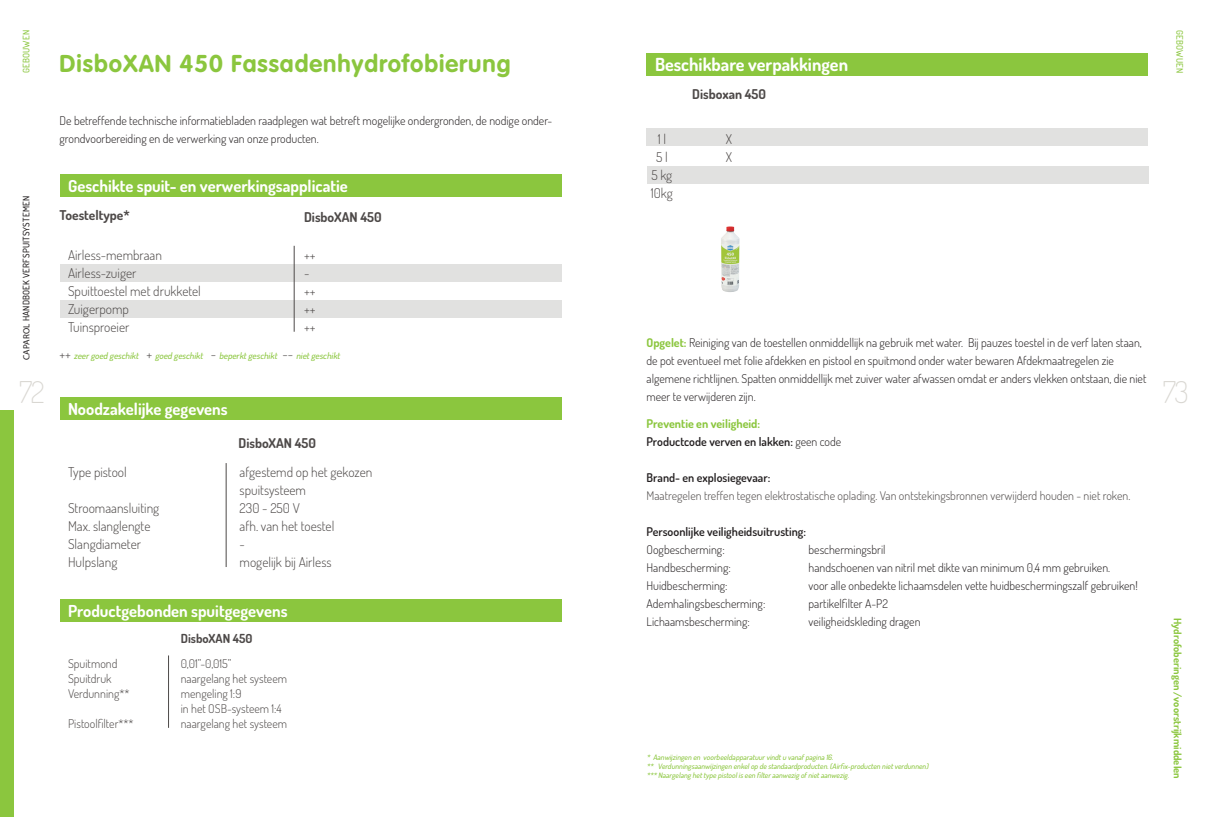
<style>
.page{position:relative;width:1208px;height:817px;background:#fff}
.page>*{position:absolute;margin:0;border:0;box-sizing:border-box;transform-origin:0 0}
.t1{font:200 30px "Dosis";color:#d9d7d2}
.t2{font:700 24px "VAG Rounded Std";letter-spacing:.04em;color:#8bc63e}
.t3{font:700 18px "Dosis";color:#fff}
.t4{font:700 16.5px "Dosis";color:#fff}
.t5{font:300 13.5px/18px "Dosis";color:#4d4948}
.t6{font:700 13.5px "Dosis";color:#4d4948}
.t7{font:700 12.45px "Dosis";color:#4d4948}
.t8{font:300 12px/18px "Dosis";color:#231f20}
.t9{font:300 12px "Dosis";color:#4d4948}
.t10{font:600 12px "Dosis";color:#231f20}
.t11{font:700 12px "Dosis";color:#8bc63e}
.t12{font:700 10.5px "Dosis";color:#8bc63e}
.t13{font:italic 500 9px "Dosis";color:#8bc63e}
.t14{font:500 9px "Dosis";letter-spacing:.02em;color:#231f20}
.t15{font:500 9px "Dosis";letter-spacing:.02em;color:#8bc63e}
.t16{font:italic 500 7.5px "Dosis";color:#8bc63e}
.s1{font-family:"Myriad Pro";font-weight:400}
.s2{font-weight:700;color:#8bc63e}
.s3{font-weight:300}
.s4{font-weight:300;font-style:normal;font-size:13.5px;color:#4d4948}
</style>
<div class="page">
<div style="left:0;top:410px;width:14px;height:406px;background:#8bc63e"></div>
<div style="left:60px;top:300px;width:501px;height:18px;background:#e1e1e0"></div>
<div style="left:60px;top:264px;width:501px;height:18px;background:#e1e1e0"></div>
<div style="left:60px;top:174px;width:501px;height:23px;background:#8bc63e"></div>
<div style="left:60px;top:396px;width:501px;height:23px;background:#8bc63e"></div>
<div style="left:60px;top:599px;width:501px;height:23px;background:#8bc63e"></div>
<hr style="left:294px;top:246px;width:1px;height:85px;background:#4d4948">
<hr style="left:226px;top:463px;width:1px;height:104px;background:#4d4948">
<hr style="left:168px;top:655px;width:1px;height:72px;background:#4d4948">
<div style="left:647px;top:166px;width:501px;height:18px;background:#e1e1e0"></div>
<div style="left:646px;top:53px;width:502px;height:23px;background:#8bc63e"></div>
<div style="left:646px;top:128px;width:502px;height:18px;background:#e1e1e0"></div>
<img style="left:721px;top:226px;width:18px;height:66px">
<p class="t15" style="left:20px;top:73px;width:45px;rotate:-90deg">GEBOUWEN</p>
<p class="t15" style="left:1185px;top:30px;width:45px;rotate:90deg">GEBOWUEN</p>
<p class="t2" style="left:60px;top:49px;width:452px">DisboXAN 450 Fassadenhydrofobierung</p>
<p class="t8" style="left:60px;top:111px;width:494px">De betreffende technische informatiebladen raadplegen wat betreft mogelijke ondergronden, de nodige onder&shy;grondvoorbereiding en de verwerking van onze producten.</p>
<p class="t4" style="left:68px;top:175px;width:281px">Geschikte spuit- en verwerkingsapplicatie</p>
<p class="t3" style="left:655px;top:52px;width:194px">Beschikbare verpakkingen</p>
<p class="t6" style="left:692px;top:86px;width:75px">Disboxan 450</p>
<p class="t5" style="left:726px;top:129px;width:8px">X</p>
<p class="t5" style="left:726px;top:147px;width:8px">X</p>
<p class="t5" style="left:657px;top:129px;width:10px">1 l</p>
<p class="t5" style="left:656px;top:147px;width:13px">5 l</p>
<p class="t5" style="left:651px;top:165px;width:22px">5 kg</p>
<p class="t5" style="left:651px;top:183px;width:24px">10kg</p>
<p class="t14" style="left:20px;top:360px;width:165px;rotate:-90deg"><span class="s1">CAPAROL</span> HANDBOEK VERFSPUITSYSTEMEN</p>
<h1 class="t1" style="left:19px;top:372px;width:27px">72</h1>
<h1 class="t1" style="left:1162px;top:372px;width:27px">73</h1>
<p class="t6" style="left:60px;top:206px;width:72px">Toesteltype*</p>
<p class="t6" style="left:304px;top:208px;width:79px">DisboXAN 450</p>
<p class="t5" style="left:68px;top:245px;width:95px">Airless-membraan</p>
<p class="t5" style="left:68px;top:263px;width:70px">Airless-zuiger</p>
<p class="t5" style="left:68px;top:281px;width:134px">Spuittoestel met drukketel</p>
<p class="t5" style="left:68px;top:299px;width:62px">Zuigerpomp</p>
<p class="t5" style="left:68px;top:317px;width:63px">Tuinsproeier</p>
<p class="t5" style="left:304px;top:245px;width:13px">++</p>
<p class="t5" style="left:304px;top:263px;width:7px">-</p>
<p class="t5" style="left:304px;top:281px;width:13px">++</p>
<p class="t5" style="left:304px;top:299px;width:13px">++</p>
<p class="t5" style="left:304px;top:317px;width:13px">++</p>
<p class="t8" style="left:646px;top:333px;width:501px"><span class="s2">Opgelet:</span> Reiniging van de toestellen onmiddellijk na gebruik met water. Bij pauzes toestel in de verf laten staan, de pot eventueel met folie afdekken en pistool en spuitmond onder water bewaren Afdekmaatregelen zie algemene richtlijnen. Spatten onmiddellijk met zuiver water afwassen omdat er anders vlekken ontstaan, die niet meer te verwijderen zijn.</p>
<p class="t11" style="left:646px;top:415px;width:115px">Preventie en veiligheid:</p>
<p class="t10" style="left:646px;top:433px;width:196px">Productcode verven en lakken: <span class="s3">geen code</span></p>
<p class="t10" style="left:646px;top:469px;width:125px">Brand- en explosiegevaar:</p>
<p class="t9" style="left:646px;top:487px;width:485px">Maatregelen treffen tegen elektrostatische oplading. Van ontstekingsbronnen verwijderd houden - niet roken.</p>
<p class="t10" style="left:646px;top:523px;width:161px">Persoonlijke veiligheidsuitrusting:</p>
<p class="t8" style="left:646px;top:540px;width:80px">Oogbescherming:</p>
<p class="t8" style="left:808px;top:540px;width:78px">beschermingsbril</p>
<p class="t8" style="left:646px;top:558px;width:86px">Handbescherming:</p>
<p class="t8" style="left:808px;top:558px;width:303px">handschoenen van nitril met dikte van minimum 0,4 mm gebruiken.</p>
<p class="t8" style="left:646px;top:576px;width:83px">Huidbescherming:</p>
<p class="t8" style="left:808px;top:576px;width:331px">voor alle onbedekte lichaamsdelen vette huidbeschermingszalf gebruiken!</p>
<p class="t8" style="left:646px;top:594px;width:120px">Ademhalingsbescherming:</p>
<p class="t8" style="left:808px;top:594px;width:81px">partikelfilter A-P2</p>
<p class="t8" style="left:646px;top:612px;width:105px">Lichaamsbescherming:</p>
<p class="t8" style="left:808px;top:612px;width:113px">veiligheidskleding dragen</p>
<p class="t13" style="left:60px;top:349px;width:284px"><span class="s4">+ +</span> zeergoed geschikt <span class="s4">+</span> goed geschikt <span class="s4">-</span> beperktgeschikt <span class="s4">- -</span> nietgeschikt</p>
<p class="t4" style="left:68px;top:398px;width:161px">Noodzakelijke gegevens</p>
<p class="t6" style="left:238px;top:434px;width:79px">DisboXAN 450</p>
<p class="t5" style="left:68px;top:462px;width:60px">Type pistool</p>
<p class="t5" style="left:68px;top:498px;width:93px">Stroomaansluiting</p>
<p class="t5" style="left:68px;top:516px;width:84px">Max. slanglengte</p>
<p class="t5" style="left:68px;top:534px;width:75px">Slangdiameter</p>
<p class="t5" style="left:68px;top:552px;width:51px">Hulpslang</p>
<p class="t5" style="left:240px;top:462px;width:134px">afgestemd op het gekozen spuitsysteem</p>
<p class="t5" style="left:240px;top:498px;width:62px">230 - 250 V</p>
<p class="t5" style="left:240px;top:516px;width:96px">afh. van het toestel</p>
<p class="t5" style="left:240px;top:534px;width:7px">-</p>
<p class="t5" style="left:240px;top:552px;width:93px">mogelijk bij Airless</p>
<p class="t4" style="left:68px;top:600px;width:221px">Productgebonden spuitgegevens</p>
<p class="t12" style="left:1184px;top:617px;width:162px;rotate:90deg">Hydrofoberingen /voorstrijkmiddelen</p>
<p class="t7" style="left:181px;top:630px;width:73px">DisboXAN 450</p>
<p class="t9" style="left:68px;top:655px;width:51px">Spuitmond</p>
<p class="t9" style="left:68px;top:670px;width:45px">Spuitdruk</p>
<p class="t9" style="left:68px;top:685px;width:63px">Verdunning**</p>
<p class="t9" style="left:68px;top:715px;width:67px">Pistoolfilter***</p>
<p class="t9" style="left:181px;top:655px;width:52px">0,01”-0,015”</p>
<p class="t9" style="left:181px;top:670px;width:108px">naargelang het systeem</p>
<p class="t9" style="left:181px;top:685px;width:62px">mengeling 1:9</p>
<p class="t9" style="left:181px;top:700px;width:102px">in het OSB-systeem 1:4</p>
<p class="t9" style="left:181px;top:715px;width:108px">naargelang het systeem</p>
<p class="t16" style="left:647px;top:751px;width:189px">* Aanwijzingen en voorbeeldapparatuurvindtu vanafpagina 16.</p>
<p class="t16" style="left:647px;top:760px;width:285px">** Verdunningsaanwijzingen enkelop de standaardproducten.(Airfix-producten nietverdunnen)</p>
<p class="t16" style="left:647px;top:769px;width:205px">*** Naargelang hettype pistooliseen filteraanwezig ofnietaanwezig.</p>
</div>
